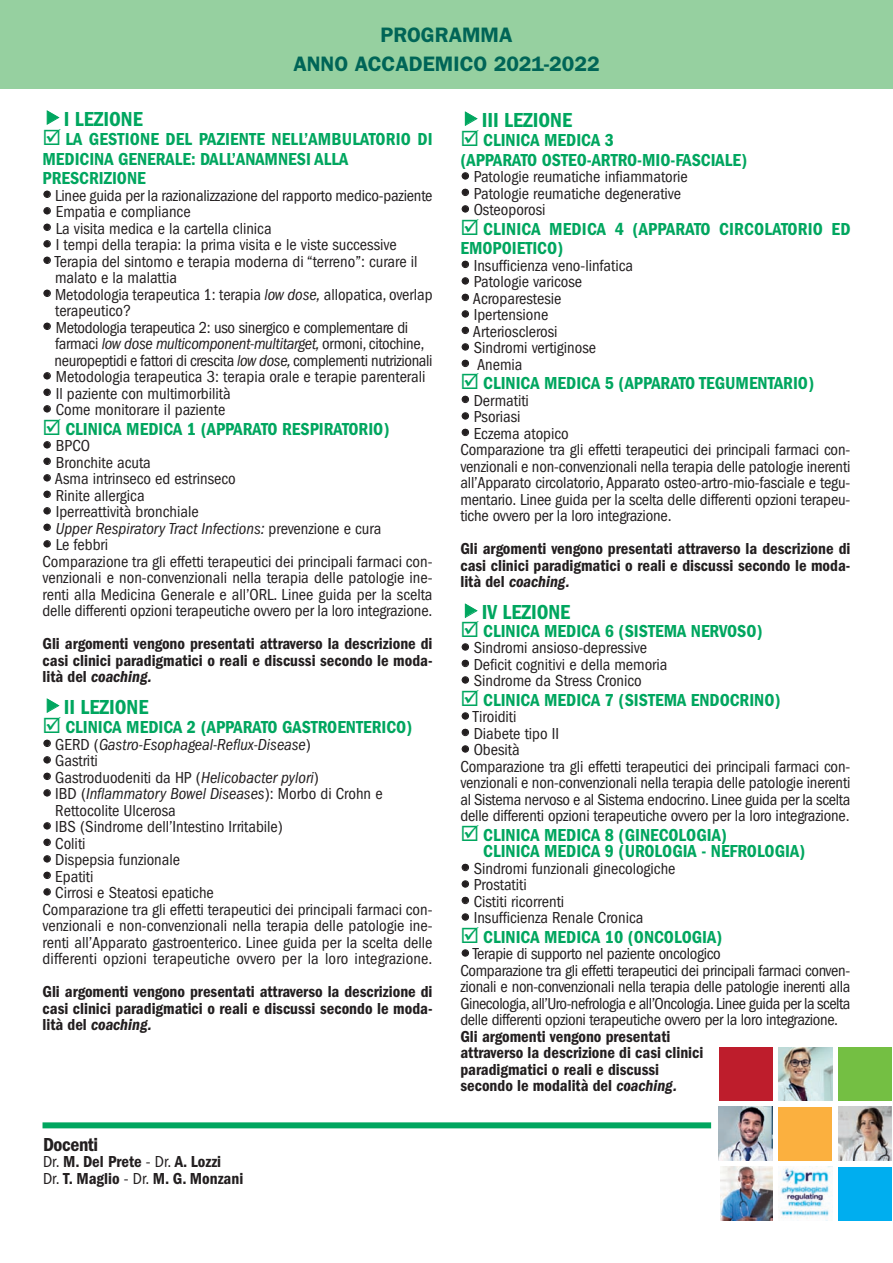
<style>
.page{position:relative;width:893px;height:1263px;background:#fff}
.page>*{position:absolute;margin:0;border:0;box-sizing:border-box;transform-origin:0 0}
.t1{font:600 condensed 21px "Franklin Gothic";color:#00a65f}
.t2{font:600 21px/28.2px "Franklin Gothic";color:#006557;text-align:center}
.t3{font:600 condensed 19.5px "Franklin Gothic";letter-spacing:-.02em;color:#231f20}
.t4{font:600 condensed 18px/19.5px "Franklin Gothic";color:#00a65f}
.t5{font:condensed 16.5px/16.5px "Franklin Gothic";color:#231f20}
.t6{font:600 condensed 16.5px/16.5px "Franklin Gothic";color:#231f20;text-align:justify}
.t7{font:condensed 16.5px/16.5px "Franklin Gothic";letter-spacing:-.02em;color:#231f20}
.t8{font:italic condensed 16.5px "Franklin Gothic";color:#231f20}
.s1{font-style:italic}
.s2{font-style:normal}
.s3{font-weight:400}
</style>
<div class="page">
<div style="left:0;top:0;width:893px;height:89px;background:#96d0a0"></div>
<div style="left:719px;top:1047px;width:53px;height:54px;background:#be1d2c"></div>
<img style="left:778px;top:1047px;width:54px;height:54px">
<div style="left:838px;top:1047px;width:54px;height:54px;background:#74bf43"></div>
<img style="left:719px;top:1107px;width:53px;height:54px">
<div style="left:778px;top:1107px;width:54px;height:54px;background:#fbb03f"></div>
<img style="left:838px;top:1107px;width:54px;height:54px">
<img style="left:720px;top:1167px;width:52px;height:53px">
<img style="left:779px;top:1167px;width:52px;height:53px">
<div style="left:838px;top:1167px;width:54px;height:53px;background:#00aeef"></div>
<div style="left:43px;top:1122px;width:668px;height:6px;background:#00a65f"></div>
<p class="t2" style="left:293px;top:21px;width:308px">PROGRAMMA<br>ANNO ACCADEMICO 2021-2022</p>
<p class="t1" style="left:64px;top:112px;width:80px">I LEZIONE</p>
<p class="t4" style="left:43px;top:131px;width:392px;text-indent:23px">LA GESTIONE DEL PAZIENTE NELL’AMBULATORIO DI<br>MEDICINA GENERALE: DALL’ANAMNESI ALLA<br>PRESCRIZIONE</p>
<p class="t5" style="left:55px;top:188px;width:379px">Linee guida per la razionalizzazione del rapporto medico-paziente Empatia e compliance<br>La visita medica e la cartella clinica<br>I tempi della terapia: la prima visita e le viste successive Terapia del sintomo e terapia moderna di “terreno”: curare il malato e la malattia<br>Metodologia terapeutica 1: terapia <span class="s1">low dose,</span> allopatica, overlap terapeutico?<br>Metodologia terapeutica 2: uso sinergico e complementare di farmaci <span class="s1">low dose multicomponent-multitarget,</span> ormoni, citochine, neuropeptidi e fattori di crescita <span class="s1">low dose,</span> complementi nutrizionali Metodologia terapeutica 3: terapia orale e terapie parenterali Il paziente con multimorbilità<br>Come monitorare il paziente</p>
<p class="t4" style="left:65px;top:420px;width:326px">CLINICA MEDICA 1 (APPARATO RESPIRATORIO)</p>
<p class="t5" style="left:56px;top:439px;width:36px">BPCO</p>
<p class="t5" style="left:56px;top:455px;width:97px">Bronchite acuta</p>
<p class="t5" style="left:55px;top:472px;width:182px">Asma intrinseco ed estrinseco</p>
<p class="t5" style="left:56px;top:488px;width:90px">Rinite allergica</p>
<p class="t5" style="left:56px;top:505px;width:144px">Iperreattività bronchiale</p>
<p class="t8" style="left:56px;top:523px;width:327px">Upper Respiratory Tract Infections: <span class="s2">prevenzione e cura</span></p>
<p class="t5" style="left:56px;top:538px;width:54px">Le febbri</p>
<p class="t5" style="left:43px;top:554px;width:392px">Comparazione tra gli effetti terapeutici dei principali farmaci con-</p>
<p class="t5" style="left:43px;top:571px;width:392px">venzionali e non-convenzionali nella terapia delle patologie ine-</p>
<p class="t5" style="left:43px;top:587px;width:391px">renti alla Medicina Generale e all’ORL. Linee guida per la scelta</p>
<p class="t5" style="left:43px;top:604px;width:391px">delle differenti opzioni terapeutiche ovvero per la loro integrazione.</p>
<p class="t6" style="left:43px;top:637px;width:392px">Gli argomenti vengono presentati attraverso la descrizione di casi clinici paradigmatici o reali e discussi secondo le moda&shy;lità del <span class="s1">coaching.</span></p>
<p class="t1" style="left:64px;top:700px;width:86px">II LEZIONE</p>
<p class="t4" style="left:65px;top:719px;width:349px">CLINICA MEDICA 2 (APPARATO GASTROENTERICO)</p>
<p class="t8" style="left:55px;top:739px;width:257px"><span class="s2">GERD (</span>Gastro-Esophageal-Reflux-Disease<span class="s2">)</span></p>
<p class="t5" style="left:55px;top:754px;width:44px">Gastriti</p>
<p class="t5" style="left:55px;top:770px;width:265px">Gastroduodeniti da HP (<span class="s1">Helicobacter pylori</span>)</p>
<p class="t8" style="left:55px;top:788px;width:329px"><span class="s2">IBD (</span>Inflammatory Bowel Diseases<span class="s2">): Morbo di Crohn e</span></p>
<p class="t5" style="left:55px;top:803px;width:122px">Rettocolite Ulcerosa</p>
<p class="t5" style="left:55px;top:820px;width:229px">IBS (Sindrome dell’Intestino Irritabile)</p>
<p class="t5" style="left:55px;top:836px;width:32px">Coliti</p>
<p class="t5" style="left:55px;top:853px;width:126px">Dispepsia funzionale</p>
<p class="t5" style="left:55px;top:869px;width:40px">Epatiti</p>
<p class="t5" style="left:55px;top:886px;width:160px">Cirrosi e Steatosi epatiche</p>
<p class="t5" style="left:43px;top:902px;width:392px">Comparazione tra gli effetti terapeutici dei principali farmaci con-</p>
<p class="t5" style="left:43px;top:919px;width:392px">venzionali e non-convenzionali nella terapia delle patologie ine-</p>
<p class="t5" style="left:43px;top:935px;width:392px">renti all’Apparato gastroenterico. Linee guida per la scelta delle</p>
<p class="t5" style="left:43px;top:952px;width:392px">differenti opzioni terapeutiche ovvero per la loro integrazione.</p>
<p class="t6" style="left:43px;top:985px;width:392px">Gli argomenti vengono presentati attraverso la descrizione di casi clinici paradigmatici o reali e discussi secondo le moda&shy;lità del <span class="s1">coaching.</span></p>
<p class="t3" style="left:43px;top:1138px;width:57px">Docenti</p>
<p class="t6" style="left:43px;top:1155px;width:202px"><span class="s3">Dr.</span> M. Del Prete <span class="s3">- Dr.</span> A. Lozzi<br><span class="s3">Dr.</span> T. Maglio <span class="s3">- Dr.</span> M. G. Monzani</p>
<p class="t1" style="left:482px;top:113px;width:92px">III LEZIONE</p>
<p class="t4" style="left:460px;top:132px;width:288px;text-indent:23px">CLINICA MEDICA 3<br>(APPARATO OSTEO-ARTRO-MIO-FASCIALE)</p>
<p class="t5" style="left:474px;top:170px;width:216px">Patologie reumatiche infiammatorie<br>Patologie reumatiche degenerative<br>Osteoporosi</p>
<p class="t4" style="left:460px;top:220px;width:392px;text-indent:23px">CLINICA MEDICA 4 (APPARATO CIRCOLATORIO ED<br>EMOPOIETICO)</p>
<p class="t5" style="left:473px;top:258px;width:162px">Insufficienza veno-linfatica<br>Patologie varicose<br>Acroparestesie<br>Ipertensione<br>Arteriosclerosi<br>Sindromi vertiginose<br>Anemia</p>
<p class="t4" style="left:483px;top:375px;width:332px">CLINICA MEDICA 5 (APPARATO TEGUMENTARIO)</p>
<p class="t5" style="left:474px;top:393px;width:57px">Dermatiti</p>
<p class="t5" style="left:474px;top:410px;width:48px">Psoriasi</p>
<p class="t5" style="left:474px;top:426px;width:97px">Eczema atopico</p>
<p class="t5" style="left:460px;top:443px;width:391px">Comparazione tra gli effetti terapeutici dei principali farmaci con-</p>
<p class="t5" style="left:460px;top:459px;width:392px">venzionali e non-convenzionali nella terapia delle patologie inerenti</p>
<p class="t5" style="left:460px;top:476px;width:391px">all’Apparato circolatorio, Apparato osteo-artro-mio-fasciale e tegu-</p>
<p class="t5" style="left:460px;top:492px;width:391px">mentario. Linee guida per la scelta delle differenti opzioni terapeu-</p>
<p class="t5" style="left:460px;top:509px;width:213px">tiche ovvero per la loro integrazione.</p>
<p class="t6" style="left:460px;top:542px;width:392px">Gli argomenti vengono presentati attraverso la descrizione di casi clinici paradigmatici o reali e discussi secondo le moda&shy;lità del <span class="s1">coaching.</span></p>
<p class="t1" style="left:482px;top:605px;width:90px">IV LEZIONE</p>
<p class="t4" style="left:483px;top:622px;width:281px">CLINICA MEDICA 6 (SISTEMA NERVOSO)</p>
<p class="t5" style="left:474px;top:641px;width:195px">Sindromi ansioso-depressive<br>Deficit cognitivi e della memoria<br>Sindrome da Stress Cronico</p>
<p class="t4" style="left:483px;top:691px;width:299px">CLINICA MEDICA 7 (SISTEMA ENDOCRINO)</p>
<p class="t5" style="left:473px;top:710px;width:45px">Tiroiditi</p>
<p class="t5" style="left:474px;top:726px;width:87px">Diabete tipo II</p>
<p class="t5" style="left:474px;top:743px;width:48px">Obesità</p>
<p class="t5" style="left:460px;top:759px;width:391px">Comparazione tra gli effetti terapeutici dei principali farmaci con-</p>
<p class="t5" style="left:460px;top:776px;width:392px">venzionali e non-convenzionali nella terapia delle patologie inerenti</p>
<p class="t5" style="left:460px;top:792px;width:392px">al Sistema nervoso e al Sistema endocrino. Linee guida per la scelta</p>
<p class="t5" style="left:460px;top:809px;width:391px">delle differenti opzioni terapeutiche ovvero per la loro integrazione.</p>
<p class="t4" style="left:483px;top:828px;width:324px;line-height:16.5px">CLINICA MEDICA 8 (GINECOLOGIA)<br>CLINICA MEDICA 9 (UROLOGIA - NEFROLOGIA)</p>
<p class="t5" style="left:474px;top:861px;width:203px">Sindromi funzionali ginecologiche<br>Prostatiti<br>Cistiti ricorrenti<br>Insufficienza Renale Cronica</p>
<p class="t4" style="left:483px;top:928px;width:241px">CLINICA MEDICA 10 (ONCOLOGIA)</p>
<p class="t7" style="left:460px;top:947px;width:392px;text-indent:12px">Terapie di supporto nel paziente oncologico<br>Comparazione tra gli effetti terapeutici dei principali farmaci conven&shy;zionali e non-convenzionali nella terapia delle patologie inerenti alla Ginecologia, all’Uro-nefrologia e all’Oncologia. Linee guida per la scelta delle differenti opzioni terapeutiche ovvero per la loro integrazione.</p>
<p class="t6" style="left:460px;top:1029px;width:244px;text-align:left">Gli argomenti vengono presentati attraverso la descrizione di casi clinici paradigmatici o reali e discussi secondo le modalità del <span class="s1">coaching.</span></p>
</div>
